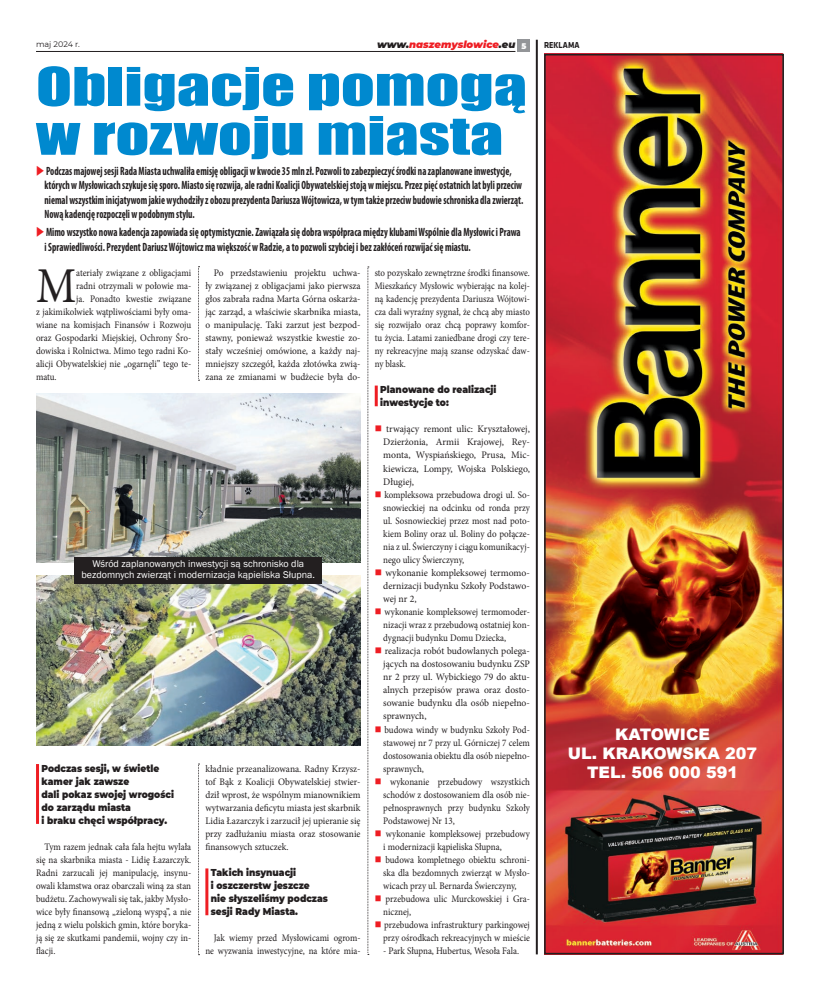
<style>
.page{position:relative;width:820px;height:993px;background:#fff}
.page>*{position:absolute;margin:0;border:0;box-sizing:border-box;transform-origin:0 0}
.Tekst{font:50.1px "Minion Pro";color:#231f20;scale:.9 1}
.tytul_maly{font:49px "Impact";color:#0089cf;scale:1.35 1}
.autor{font:900 15.9px "Arial";color:#fff}
.Tekst-2{font:700 condensed 12px/14.4px "Myriad Pro";color:#231f20;scale:.8 1}
.Tekst-3{font:700 condensed 12px/14.4px "Myriad Pro";color:#231f20;scale:.81 1}
.Tekst-4{font:10px/13px "Minion Pro";color:#231f20;text-align:justify;scale:.9 1}
.Tekst-5{font:10px/13px "Minion Pro";color:#231f20;text-align:justify;scale:.94 1}
.Tekst-6{font:10px/13px "Minion Pro";color:#231f20;text-align:right;scale:.89 1}
.t1{font:900 10px/13px "Montserrat";color:#231f20;scale:.9 1}
.Tekst-7{font:10px/13px "Minion Pro";color:#231f20;text-align:justify}
.Tekst-8{font:10px/13px "Minion Pro";color:#231f20;text-align:justify;scale:.96 1}
.podpis_pod_foto{font:10px/11px "Franklin Gothic";color:#fff;text-align:center}
.tekst{font:italic 900 10px "Montserrat";color:#ee1d23}
.tekst-2{font:700 9px "Klavika";color:#231f20;scale:.9 1}
.t2{font:8px "Montserrat";color:#231f20}
.tekst-3{font:900 8px "Montserrat";color:#fff}
.s1{color:#231f20}
.s2{color:#ee1d23}
</style>
<div class="page">
<div style="left:517px;top:40px;width:12px;height:12px;background:#939598"></div>
<hr style="left:36px;top:51px;width:479px;height:1px;background:#231f20">
<img style="left:547px;top:57px;width:233px;height:894px">
<div style="left:544px;top:54px;width:239px;height:900px;border:2px solid #231f20"></div>
<hr style="left:535px;top:40px;width:2px;height:914px;background:#231f20">
<img style="left:36px;top:393px;width:324px;height:169px">
<img style="left:36px;top:575px;width:324px;height:170px">
<hr style="left:36px;top:763px;width:3px;height:60px;background:#ee1d23">
<hr style="left:205px;top:868px;width:3px;height:46px;background:#ee1d23">
<hr style="left:374px;top:385px;width:3px;height:21px;background:#ee1d23">
<svg style="left:367px;top:266px;width:2px;height:688px"></svg>
<svg style="left:198px;top:763px;width:1px;height:192px"></svg>
<svg style="left:198px;top:266px;width:1px;height:115px"></svg>
<div style="left:74px;top:557px;width:248px;height:26px;background:#231f20"></div>
<p class="t2" style="left:36px;top:39px;width:45px">maj 2024 r.</p>
<p class="tekst" style="left:377px;top:37px;width:140px"><span class="s1">www.</span>naszemyslowice<span class="s1">.eu</span></p>
<p class="tekst-3" style="left:521px;top:40px;width:6px">5</p>
<p class="tytul_maly" style="left:36px;top:48px;width:365px">Obligacje pomogą</p>
<p class="tytul_maly" style="left:36px;top:97px;width:347px">w rozwoju miasta</p>
<p class="Tekst-2" style="left:45px;top:163px;width:599px;text-indent:-9px"><span class="s2">◆</span> Podczas majowej sesji Rada Miasta uchwaliła emisję obligacji w kwocie 35 mln zł. Pozwoli to zabezpieczyć środki na zaplanowane inwestycje, których w Mysłowicach szykuje się sporo. Miasto się rozwija, ale radni Koalicji Obywatelskiej stoją w miejscu. Przez pięć ostatnich lat byli przeciw niemal wszystkim inicjatywom jakie wychodziły z obozu prezydenta Dariusza Wójtowicza, w tym także przeciw budowie schroniska dla zwierząt.<br>Nową kadencję rozpoczęli w podobnym stylu.</p>
<p class="Tekst-3" style="left:45px;top:225px;width:589px;text-indent:-9px"><span class="s2">◆</span> Mimo wszystko nowa kadencja zapowiada się optymistycznie. Zawiązała się dobra współpraca między klubami Wspólnie dla Mysłowic i Prawa i Sprawiedliwości. Prezydent Dariusz Wójtowicz ma większość w Radzie, a to pozwoli szybciej i bez zakłóceń rozwijać się miastu.</p>
<p class="Tekst" style="left:36px;top:252px;width:46px">M</p>
<p class="Tekst-4" style="left:76px;top:266px;width:129px">ateriały związane z obligacjami</p>
<p class="Tekst-4" style="left:76px;top:279px;width:129px">radni otrzymali w połowie ma-</p>
<p class="Tekst-4" style="left:76px;top:292px;width:129px">ja. Ponadto kwestie związane</p>
<p class="Tekst-4" style="left:36px;top:305px;width:174px">z jakimikolwiek wątpliwościami były oma-</p>
<p class="Tekst-4" style="left:36px;top:318px;width:174px">wiane na komisjach Finansów i Rozwoju</p>
<p class="Tekst-4" style="left:36px;top:331px;width:174px">oraz Gospodarki Miejskiej, Ochrony Śro-</p>
<p class="Tekst-4" style="left:36px;top:344px;width:174px">dowiska i Rolnictwa. Mimo tego radni Ko-</p>
<p class="Tekst-4" style="left:36px;top:357px;width:174px">alicji Obywatelskiej nie „ogarnęli” tego te-</p>
<p class="Tekst-4" style="left:36px;top:370px;width:24px">matu.</p>
<p class="Tekst-5" style="left:205px;top:266px;width:166px;text-indent:9px">Po przedstawieniu projektu uchwa&shy;ły związanej z obligacjami jako pierwsza głos zabrała radna Marta Górna oskarża&shy;jąc zarząd, a właściwie skarbnika miasta, o manipulację. Taki zarzut jest bezpod&shy;stawny, ponieważ wszystkie kwestie zo&shy;stały wcześniej omówione, a każdy naj&shy;mniejszy szczegół, każda złotówka zwią&shy;zana ze zmianami w budżecie była do-</p>
<p class="podpis_pod_foto" style="left:82px;top:558px;width:235px">Wśród zaplanowanych inwestycji są schronisko dla bezdomnych zwierząt i modernizacja kąpieliska Słupna.</p>
<p class="t1" style="left:42px;top:760px;width:149px">Podczas sesji, w świetle kamer jak zawsze<br>dali pokaz swojej wrogości do zarządu miasta<br>i braku chęci współpracy.</p>
<p class="Tekst-4" style="left:36px;top:840px;width:174px;text-indent:9px">Tym razem jednak cała fala hejtu wylała się na skarbnika miasta - Lidię Łazarczyk.<br>Radni zarzucali jej manipulację, insynu&shy;owali kłamstwa oraz obarczali winą za stan budżetu. Zachowywali się tak, jakby Mysło&shy;wice były finansową „zieloną wyspą”, a nie jedną z wielu polskich gmin, które boryka&shy;ją się ze skutkami pandemii, wojny czy in&shy;flacji.</p>
<p class="Tekst-5" style="left:205px;top:761px;width:166px">kładnie przeanalizowana. Radny Krzysz&shy;tof Bąk z Koalicji Obywatelskiej stwier&shy;dził wprost, że wspólnym mianownikiem wytwarzania deficytu miasta jest skarbnik Lidia Łazarczyk i zarzucił jej upieranie się przy zadłużaniu miasta oraz stosowanie finansowych sztuczek.</p>
<p class="t1" style="left:211px;top:865px;width:131px">Takich insynuacji<br>i oszczerstw jeszcze<br>nie słyszeliśmy podczas sesji Rady Miasta.</p>
<p class="Tekst-6" style="left:205px;top:931px;width:176px">Jak wiemy przed Mysłowicami ogrom&shy;ne wyzwania inwestycyjne, na które mia-</p>
<p class="Tekst-6" style="left:374px;top:266px;width:176px;text-align:justify">sto pozyskało zewnętrzne środki finansowe.<br>Mieszkańcy Mysłowic wybierając na kolej&shy;ną kadencję prezydenta Dariusza Wójtowi&shy;cza dali wyraźny sygnał, że chcą aby miasto się rozwijało oraz chcą poprawy komfor&shy;tu życia. Latami zaniedbane drogi czy tere&shy;ny rekreacyjne mają szanse odzyskać daw&shy;ny blask.</p>
<p class="t1" style="left:380px;top:382px;width:131px">Planowane do realizacji inwestycje to:</p>
<p class="Tekst-7" style="left:383px;top:422px;width:148px;text-indent:-9px"><span class="s2">■</span> trwający remont ulic: Kryształowej, Dzierżonia, Armii Krajowej, Rey&shy;monta, Wyspiańskiego, Prusa, Mic&shy;kiewicza, Lompy, Wojska Polskiego, Długiej,</p>
<p class="Tekst-4" style="left:383px;top:488px;width:164px;text-indent:-9px"><span class="s2">■</span> kompleksowa przebudowa drogi ul. So&shy;snowieckiej na odcinku od ronda przy ul. Sosnowieckiej przez most nad poto&shy;kiem Boliny oraz ul. Boliny do połącze&shy;nia z ul. Świerczyny i ciągu komunikacyj&shy;nego ulicy Świerczyny,</p>
<p class="Tekst-7" style="left:383px;top:566px;width:148px;text-indent:-9px"><span class="s2">■</span> wykonanie kompleksowej termomo&shy;dernizacji budynku Szkoły Podstawo&shy;wej nr 2,</p>
<p class="Tekst-4" style="left:383px;top:605px;width:164px;text-indent:-9px"><span class="s2">■</span> wykonanie kompleksowej termomoder&shy;nizacji wraz z przebudową ostatniej kon&shy;dygnacji budynku Domu Dziecka,</p>
<p class="Tekst-8" style="left:383px;top:644px;width:154px;text-indent:-9px"><span class="s2">■</span> realizacja robót budowlanych polega&shy;jących na dostosowaniu budynku ZSP nr 2 przy ul. Wybickiego 79 do aktu&shy;alnych przepisów prawa oraz dosto&shy;sowanie budynku dla osób niepełno&shy;sprawnych,</p>
<p class="Tekst-4" style="left:383px;top:722px;width:164px;text-indent:-9px"><span class="s2">■</span> budowa windy w budynku Szkoły Pod&shy;stawowej nr 7 przy ul. Górniczej 7 celem dostosowania obiektu dla osób niepełno&shy;sprawnych,</p>
<p class="Tekst-4" style="left:383px;top:774px;width:164px;text-indent:-9px"><span class="s2">■</span> wykonanie przebudowy wszystkich schodów z dostosowaniem dla osób nie&shy;pełnosprawnych przy budynku Szkoły Podstawowej Nr 13,</p>
<p class="Tekst-4" style="left:383px;top:827px;width:164px;text-indent:-9px"><span class="s2">■</span> wykonanie kompleksowej przebudowy i modernizacji kąpieliska Słupna,</p>
<p class="Tekst-4" style="left:383px;top:853px;width:164px;text-indent:-9px"><span class="s2">■</span> budowa kompletnego obiektu schroni&shy;ska dla bezdomnych zwierząt w Mysło&shy;wicach przy ul. Bernarda Świerczyny,</p>
<p class="Tekst-4" style="left:383px;top:892px;width:164px;text-indent:-9px"><span class="s2">■</span> przebudowa ulic Murckowskiej i Gra&shy;nicznej,</p>
<p class="Tekst-4" style="left:374px;top:918px;width:174px;text-align:right"><span class="s2">■</span> przebudowa infrastruktury parkingowej przy ośrodkach rekreacyjnych w mieście</p>
<p class="Tekst-4" style="left:383px;top:944px;width:152px">- Park Słupna, Hubertus, Wesoła Fala.</p>
<p class="tekst-2" style="left:544px;top:41px;width:41px">REKLAMA</p>
<p class="autor" style="left:615px;top:722px;width:96px">KATOWICE</p>
<p class="autor" style="left:567px;top:741px;width:191px">UL. KRAKOWSKA 207</p>
<p class="autor" style="left:586px;top:760px;width:152px">TEL. 506 000 591</p>
</div>
